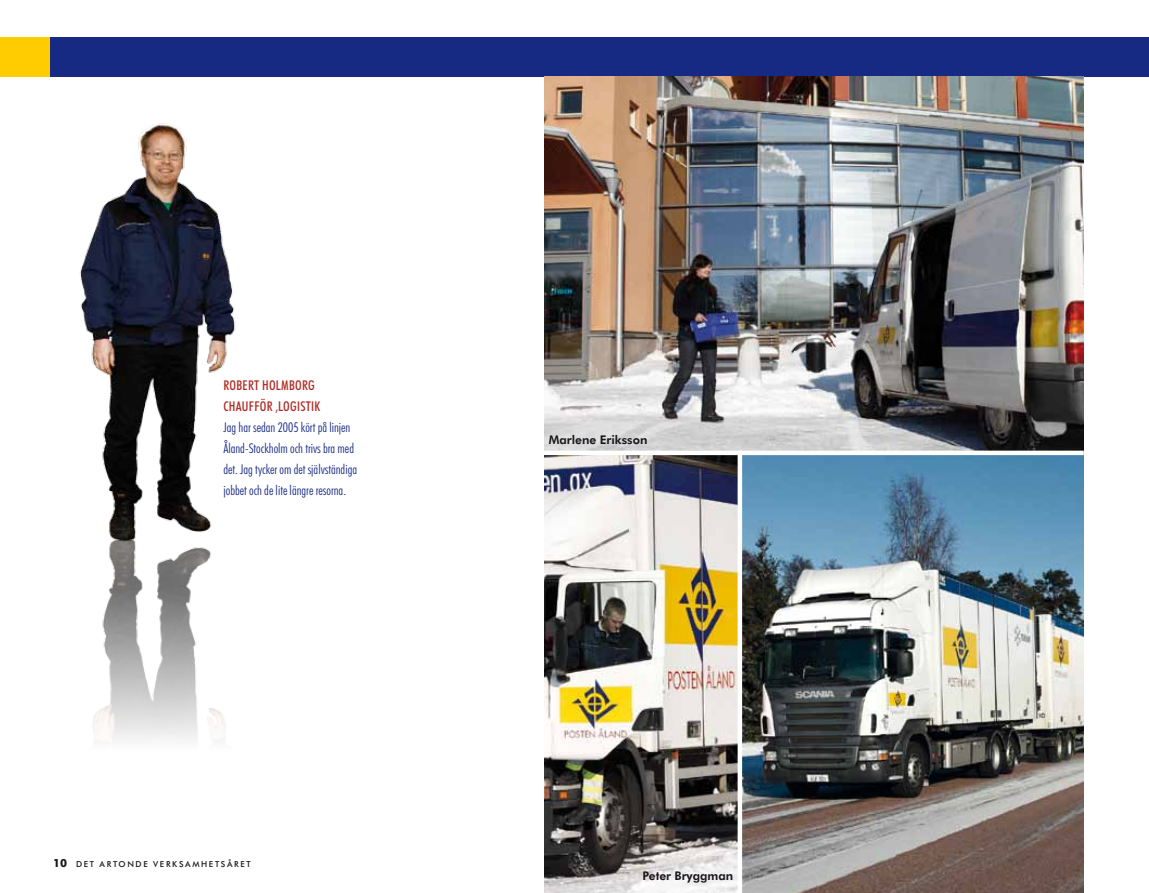
<style>
.page{position:relative;width:1149px;height:893px;background:#fff}
.page>*{position:absolute;margin:0;border:0;box-sizing:border-box;transform-origin:0 0}
.t1{font:300 condensed 13.5px/21px "Futura BT";color:#162983}
.t2{font:500 condensed 13.5px/21px "Futura BT";letter-spacing:.02em;color:#ad2b25}
.t3{font:800 12px "Futura BT";color:#1a171c}
.t4{font:500 8.25px "Futura BT";letter-spacing:.2em;color:#1a171c}
.s1{font-weight:700;font-size:11.25px}
</style>
<div class="page">
<div style="left:0;top:38px;width:52px;height:39px;background:#fecc00"></div>
<div style="left:51px;top:38px;width:1097px;height:39px;background:#162983"></div>
<img style="left:80px;top:123px;width:156px;height:417px">
<img style="left:93px;top:540px;width:133px;height:200px">
<img style="left:544px;top:77px;width:539px;height:374px">
<img style="left:544px;top:455px;width:193px;height:438px">
<img style="left:742px;top:455px;width:341px;height:438px">
<p class="t2" style="left:223px;top:374px;width:99px">ROBERT HOLMBORG<br>CHAUFFÖR ,Logistik</p>
<p class="t1" style="left:223px;top:416px;width:135px">Jag har sedan 2005 kört på linjen Åland-Stockholm och trivs bra med det. Jag tycker om det självständiga jobbet och de lite längre resorna.</p>
<p class="t4" style="left:53px;top:859px;width:199px"><span class="s1">10</span> DET ARTONDE VERKSAMHETSÅRET</p>
<p class="t3" style="left:549px;top:433px;width:100px">Marlene Eriksson</p>
<p class="t3" style="left:642px;top:869px;width:92px">Peter Bryggman</p>
</div>
